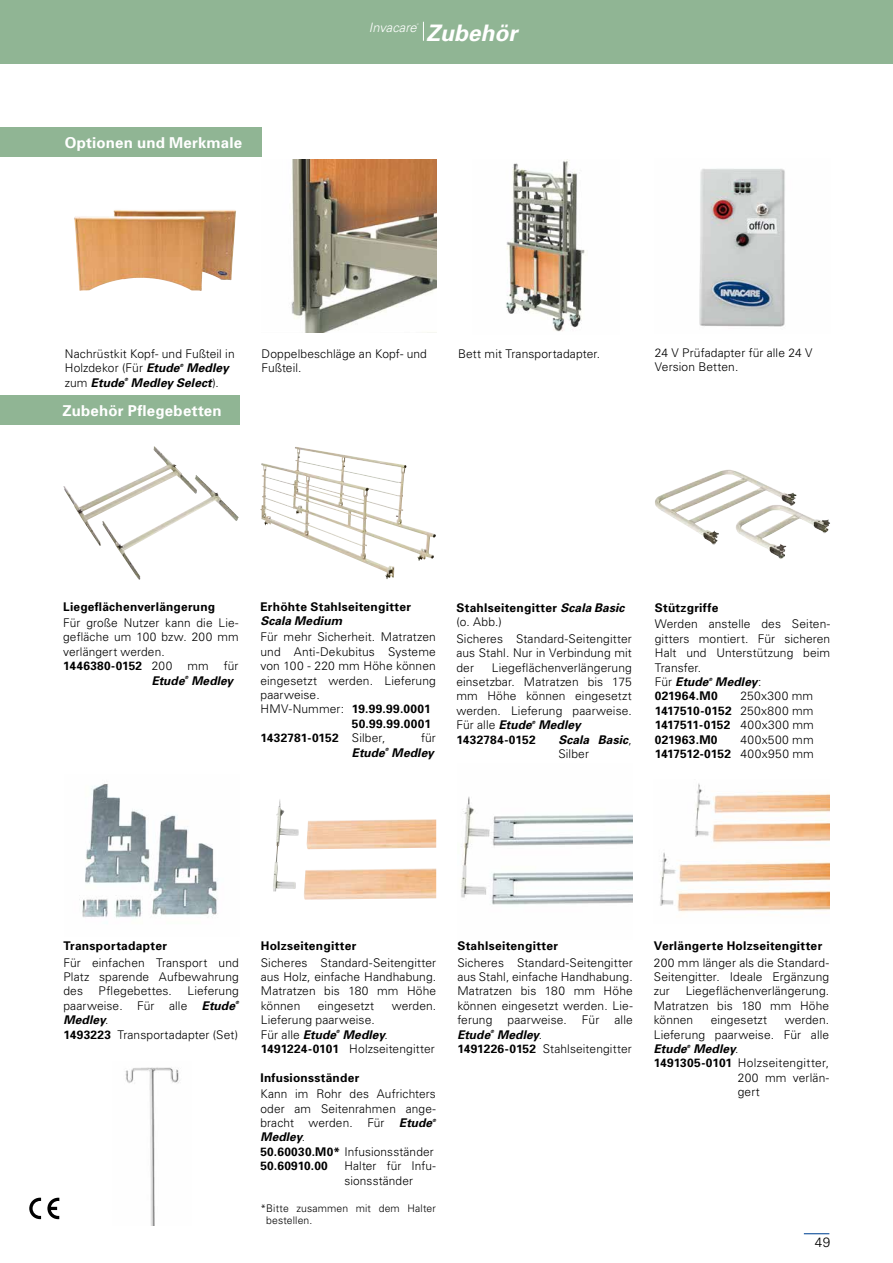
<style>
.page{position:relative;width:893px;height:1263px;background:#fff}
.page>*{position:absolute;margin:0;border:0;box-sizing:border-box;transform-origin:0 0}
.t1{font:italic 700 22.8px "Univers";color:#fff}
.t2{font:700 15px "Univers";letter-spacing:.015em;color:#fff}
.t3{font:300 13.5px "Univers";color:#000}
.t4{font:italic 300 12.9px "Univers";color:#fff}
.t5{font:300 12px/14.4px "Univers";letter-spacing:.01em;color:#000}
.t6{font:700 12px/14.4px "Univers";letter-spacing:.02em;color:#000}
.t7{font:italic 700 12px/14.4px "Univers";letter-spacing:.005em;color:#000}
.t8{font:300 12px/14.4px "Univers";letter-spacing:.035em;color:#000;text-align:right}
.t9{font:300 10.5px/12.6px "Univers";letter-spacing:.015em;color:#000}
.t10{font:italic 700 4.35px "Univers";color:#000}
.t11{font:italic 300 2.25px "Univers";color:#fff}
.s1{font-weight:700;font-style:italic}
.s2{font-weight:300;font-style:normal}
.s3{font-weight:700}
.s4{font-weight:300}
.s5{font-style:italic}
</style>
<div class="page">
<svg style="left:804px;top:1233px;width:25px;height:1px"></svg>
<img style="left:63px;top:446px;width:176px;height:134px">
<div style="left:0;top:0;width:893px;height:64px;background:#90b594"></div>
<img style="left:260px;top:448px;width:172px;height:131px">
<img style="left:655px;top:469px;width:175px;height:90px">
<img style="left:79px;top:784px;width:139px;height:134px">
<img style="left:125px;top:1067px;width:55px;height:159px">
<div style="left:0;top:127px;width:261px;height:30px;background:#90b594"></div>
<svg style="left:79px;top:210px;width:157px;height:81px;background:#d7a577"></svg>
<img style="left:74px;top:210px;width:41px;height:78px">
<img style="left:291px;top:159px;width:146px;height:173px">
<img style="left:506px;top:159px;width:79px;height:173px">
<img style="left:699px;top:168px;width:86px;height:159px">
<div style="left:0;top:395px;width:240px;height:30px;background:#90b594"></div>
<svg style="left:423px;top:22px;width:1px;height:19px"></svg>
<img style="left:273px;top:799px;width:163px;height:101px">
<img style="left:461px;top:796px;width:172px;height:109px">
<img style="left:660px;top:783px;width:169px;height:129px">
<svg style="left:47px;top:1198px;width:12px;height:21px"></svg>
<svg style="left:29px;top:1198px;width:12px;height:21px"></svg>
<p class="t2" style="left:65px;top:133px;width:179px">Optionen und Merkmale</p>
<p class="t4" style="left:369px;top:19px;width:49px">Invacare</p>
<p class="t11" style="left:417px;top:23px;width:3px">®</p>
<h1 class="t1" style="left:426px;top:19px;width:92px">Zubehör</h1>
<p class="t5" style="left:65px;top:346px;width:171px">Nachrüstkit Kopf- und Fußteil in<br>Holzdekor (Für <span class="s1">Etude</span></p>
<p class="t10" style="left:180px;top:362px;width:5px">®</p>
<p class="t7" style="left:186px;top:361px;width:44px">Medley</p>
<p class="t7" style="left:65px;top:375px;width:61px"><span class="s2">zum</span> Etude</p>
<p class="t10" style="left:124px;top:377px;width:5px">®</p>
<p class="t7" style="left:131px;top:375px;width:89px">Medley Select<span class="s2">).</span></p>
<p class="t2" style="left:63px;top:401px;width:161px">Zubehör Pflegebetten</p>
<p class="t5" style="left:261px;top:346px;width:167px">Doppelbeschläge an Kopf- und<br>Fußteil.</p>
<p class="t5" style="left:458px;top:346px;width:144px">Bett mit Transportadapter.</p>
<p class="t5" style="left:655px;top:345px;width:159px">24 V Prüfadapter für alle 24 V<br>Version Betten.</p>
<p class="t6" style="left:63px;top:599px;width:153px">Liegeflächenverlängerung</p>
<p class="t5" style="left:63px;top:615px;width:177px">Für große Nutzer kann die Lie&shy;gefläche um 100 bzw. 200 mm verlängert werden.<br><span class="s3">1446380-0152</span> 200</p>
<p class="t5" style="left:187px;top:658px;width:23px">mm</p>
<p class="t5" style="left:224px;top:658px;width:16px">für</p>
<p class="t7" style="left:152px;top:673px;width:34px">Etude</p>
<p class="t10" style="left:185px;top:675px;width:5px">®</p>
<p class="t7" style="left:191px;top:673px;width:43px">Medley</p>
<p class="t6" style="left:260px;top:599px;width:152px">Erhöhte Stahlseitengitter</p>
<p class="t7" style="left:260px;top:613px;width:83px">Scala Medium</p>
<p class="t5" style="left:260px;top:630px;width:177px">Für mehr Sicherheit. Matratzen</p>
<p class="t5" style="left:260px;top:644px;width:177px">und Anti-Dekubitus Systeme</p>
<p class="t5" style="left:260px;top:658px;width:177px">von 100 - 220 mm Höhe können</p>
<p class="t5" style="left:260px;top:673px;width:177px">eingesetzt werden. Lieferung</p>
<p class="t5" style="left:260px;top:687px;width:61px">paarweise.</p>
<p class="t6" style="left:260px;top:701px;width:172px"><span class="s4">HMV-Nummer:</span> 19.99.99.0001</p>
<p class="t6" style="left:352px;top:716px;width:81px">50.99.99.0001</p>
<p class="t6" style="left:260px;top:730px;width:126px">1432781-0152 <span class="s4">Silber,</span></p>
<p class="t5" style="left:421px;top:730px;width:16px">für</p>
<p class="t7" style="left:352px;top:745px;width:34px">Etude</p>
<p class="t10" style="left:385px;top:747px;width:5px">®</p>
<p class="t7" style="left:392px;top:745px;width:44px">Medley</p>
<p class="t6" style="left:456px;top:600px;width:170px">Stahlseitengitter <span class="s5">Scala Basic </span><span class="s4">(o. Abb.)</span></p>
<p class="t5" style="left:456px;top:631px;width:177px;text-align:justify">Sicheres Standard-Seitengitter aus Stahl. Nur in Verbindung mit der</p>
<p class="t5" style="left:456px;top:660px;width:177px;text-align:justify;text-indent:35px">Liegeflächenverlängerung einsetzbar. Matratzen bis 175 mm Höhe können eingesetzt werden. Lieferung paarweise.<br>Für alle <span class="s1">Etude</span></p>
<p class="t10" style="left:532px;top:720px;width:5px">®</p>
<p class="t7" style="left:538px;top:718px;width:44px">Medley</p>
<p class="t6" style="left:456px;top:732px;width:81px">1432784-0152</p>
<p class="t7" style="left:558px;top:732px;width:75px">Scala Basic<span class="s2">,<br>Silber</span></p>
<p class="t6" style="left:655px;top:600px;width:65px">Stützgriffe</p>
<p class="t5" style="left:655px;top:617px;width:177px">Werden anstelle des Seiten&shy;gitters montiert. Für sicheren<br>Halt und Unterstützung beim<br>Transfer.<br>Für <span class="s1">Etude</span></p>
<p class="t10" style="left:709px;top:676px;width:5px">®</p>
<p class="t6" style="left:655px;top:674px;width:108px;text-indent:60px"><span class="s5">Medley</span><span class="s4">:<br></span>021964.M0</p>
<p class="t6" style="left:655px;top:688px;width:161px;text-align:justify;text-indent:85px"><span class="s4">250x300 mm </span>1417510-0152 <span class="s4">250x800 mm </span>1417511-0152 <span class="s4">400x300 mm </span>021963.M0</p>
<p class="t8" style="left:655px;top:732px;width:161px">400x500 mm<br><span class="s3">1417512-0152</span> 400x950 mm</p>
<p class="t6" style="left:63px;top:938px;width:105px">Transportadapter</p>
<p class="t5" style="left:63px;top:955px;width:177px;text-align:justify">Für einfachen Transport und Platz sparende Aufbewahrung des</p>
<p class="t5" style="left:63px;top:983px;width:177px;text-indent:124px">Lieferung paarweise. Für alle <span class="s1">Etude</span></p>
<p class="t5" style="left:99px;top:983px;width:75px">Pflegebettes.</p>
<p class="t10" style="left:235px;top:1000px;width:5px">®</p>
<p class="t5" style="left:63px;top:1012px;width:176px"><span class="s1">Medley</span>.<br><span class="s3">1493223</span> Transportadapter (Set)</p>
<p class="t6" style="left:261px;top:938px;width:97px">Holzseitengitter</p>
<p class="t5" style="left:261px;top:955px;width:177px;text-align:justify">Sicheres Standard-Seitengitter aus Holz, einfache Handhabung.<br>Matratzen bis 180 mm Höhe können</p>
<p class="t5" style="left:318px;top:998px;width:58px">eingesetzt</p>
<p class="t5" style="left:392px;top:998px;width:46px">werden.</p>
<p class="t5" style="left:261px;top:1012px;width:115px">Lieferung paarweise.<br>Für alle <span class="s1">Etude</span></p>
<p class="t10" style="left:336px;top:1029px;width:5px">®</p>
<p class="t5" style="left:261px;top:1027px;width:176px;text-indent:82px"><span class="s1">Medley</span>.<br><span class="s3">1491224-0101</span> Holzseitengitter</p>
<p class="t6" style="left:260px;top:1070px;width:100px">Infusionsständer</p>
<p class="t5" style="left:260px;top:1086px;width:177px;text-align:justify">Kann im Rohr des Aufrichters oder am Seitenrahmen ange&shy;bracht werden. Für <span class="s1">Etude</span></p>
<p class="t10" style="left:432px;top:1117px;width:5px">®</p>
<p class="t6" style="left:260px;top:1129px;width:175px"><span class="s5">Medley</span><span class="s4">.<br></span>50.60030.M0* <span class="s4">Infusionsständer<br></span>50.60910.00</p>
<p class="t5" style="left:344px;top:1158px;width:93px">Halter für Infu&shy;sionsständer</p>
<p class="t9" style="left:266px;top:1201px;width:171px;text-indent:-6px">*Bitte zusammen mit dem Halter bestellen.</p>
<p class="t6" style="left:457px;top:938px;width:102px">Stahlseitengitter</p>
<p class="t5" style="left:457px;top:955px;width:177px;text-align:justify">Sicheres Standard-Seitengitter aus Stahl, einfache Handhabung.<br>Matratzen bis 180 mm Höhe können eingesetzt werden. Lie&shy;ferung</p>
<p class="t5" style="left:508px;top:1012px;width:61px">paarweise.</p>
<p class="t5" style="left:582px;top:1012px;width:19px">Für</p>
<p class="t5" style="left:615px;top:1012px;width:20px">alle</p>
<p class="t7" style="left:457px;top:1027px;width:34px">Etude</p>
<p class="t10" style="left:490px;top:1029px;width:5px">®</p>
<p class="t5" style="left:457px;top:1027px;width:176px;text-indent:40px"><span class="s1">Medley</span>.<br><span class="s3">1491226-0152</span> Stahlseitengitter</p>
<p class="t6" style="left:654px;top:938px;width:170px">Verlängerte Holzseitengitter</p>
<p class="t5" style="left:654px;top:955px;width:177px;text-align:justify">200 mm länger als die Standard-Seitengitter. Ideale Ergänzung zur</p>
<p class="t5" style="left:654px;top:983px;width:177px;text-align:justify;text-indent:32px">Liegeflächenverlängerung.<br>Matratzen bis 180 mm Höhe können</p>
<p class="t5" style="left:654px;top:1012px;width:177px;text-align:right">werden.<br>Lieferung paarweise. Für alle</p>
<p class="t7" style="left:654px;top:1041px;width:34px">Etude</p>
<p class="t10" style="left:687px;top:1043px;width:5px">®</p>
<p class="t7" style="left:693px;top:1041px;width:47px">Medley<span class="s2">.</span></p>
<p class="t5" style="left:654px;top:1055px;width:177px"><span class="s3">1491305-0101</span> Holzseitengitter,</p>
<p class="t5" style="left:738px;top:1070px;width:93px">200 mm verlän-</p>
<p class="t5" style="left:738px;top:1084px;width:24px">gert</p>
<p class="t5" style="left:711px;top:1012px;width:58px">eingesetzt</p>
<p class="t3" style="left:815px;top:1234px;width:17px">49</p>
</div>
